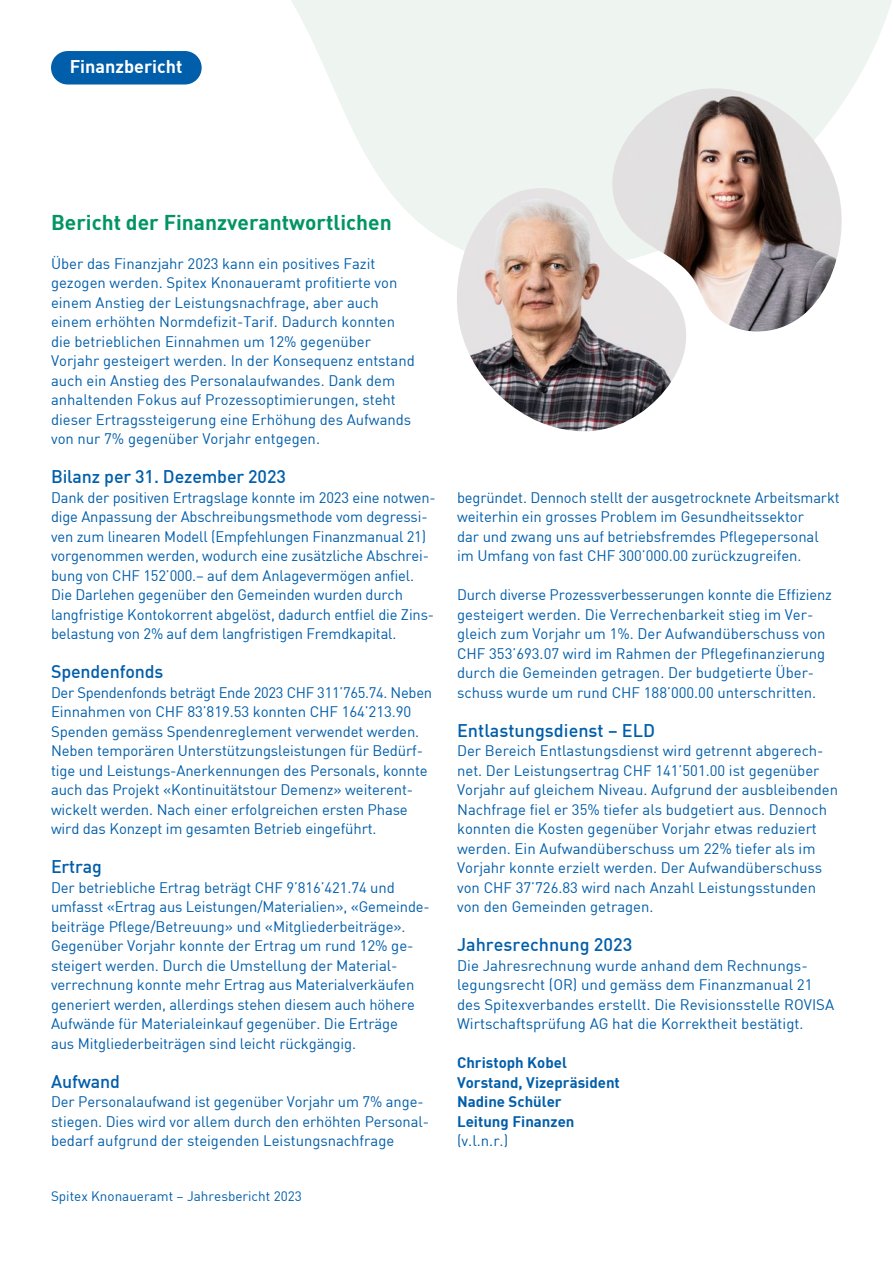
<style>
.page{position:relative;width:893px;height:1263px;background:#fff}
.page>*{position:absolute;margin:0;border:0;box-sizing:border-box;transform-origin:0 0}
.t1{font:21px "DIN Bold 2";color:#009561}
.t2{font:18px "DIN Medium 2";letter-spacing:-.01em;color:#005eab}
.t3{font:18px "DIN Bold 2";color:#fff}
.t4{font:15px/19.5px "DIN";letter-spacing:-.005em;color:#005eab}
.t5{font:15px/19.5px "DIN Bold 2";color:#005eab}
.t6{font:13.5px "DIN";color:#005eab}
</style>
<div class="page">
<svg style="left:51px;top:0;width:841px;height:246px"></svg>
<img style="left:611px;top:88px;width:232px;height:244px">
<img style="left:455px;top:188px;width:233px;height:244px">
<div style="left:51px;top:51px;width:151px;height:34px;background:#005eab;border-radius:17px"></div>
<p class="t3" style="left:70px;top:59px;width:114px">Finanzbericht</p>
<h1 class="t1" style="left:51px;top:213px;width:342px">Bericht der Finanzverantwortlichen</h1>
<p class="t4" style="left:51px;top:254px;width:365px">Über das Finanzjahr 2023 kann ein positives Fazit gezogen werden. Spitex Knonaueramt profitierte von einem Anstieg der Leistungsnachfrage, aber auch einem erhöhten Normdefizit-Tarif. Dadurch konnten die betrieblichen Einnahmen um 12% gegenüber Vorjahr gesteigert werden. In der Konsequenz entstand auch ein Anstieg des Personalaufwandes. Dank dem anhaltenden Fokus auf Prozessoptimierungen, steht dieser Ertragssteigerung eine Erhöhung des Aufwands von nur 7% gegenüber Vorjahr entgegen.</p>
<p class="t2" style="left:51px;top:468px;width:236px">Bilanz per 31. Dezember 2023</p>
<p class="t4" style="left:51px;top:488px;width:386px">Dank der positiven Ertragslage konnte im 2023 eine not wen&shy;dige Anpassung der Abschreibungsmethode vom degressi&shy;ven zum linearen Modell (Empfehlungen Finanzmanual 21) vorgenommen werden, wodurch eine zusätzliche Abschrei&shy;bung von CHF 152’000.– auf dem Anlagevermögen anfiel.<br>Die Darlehen gegenüber den Gemeinden wurden durch langfristige Kontokorrent abgelöst, dadurch entfiel die Zins&shy;belastung von 2% auf dem langfristigen Fremdkapital.</p>
<p class="t2" style="left:51px;top:663px;width:114px">Spendenfonds</p>
<p class="t4" style="left:51px;top:683px;width:383px">Der Spendenfonds beträgt Ende 2023 CHF 311’765.74. Neben Einnahmen von CHF 83’819.53 konnten CHF 164’213.90<br>Spenden gemäss Spendenreglement verwendet werden.<br>Neben temporären Unterstützungsleistungen für Bedürf&shy;tige und Leistungs-Anerkennungen des Personals, konnte auch das Projekt «Kontinuitätstour Demenz» weiterent&shy;wickelt werden. Nach einer erfolgreichen ersten Phase wird das Konzept im gesamten Betrieb eingeführt.</p>
<p class="t2" style="left:51px;top:858px;width:53px">Ertrag</p>
<p class="t4" style="left:51px;top:878px;width:380px">Der betriebliche Ertrag beträgt CHF 9’816’421.74 und umfasst «Ertrag aus Leistungen/Materialien», «Gemeinde&shy;beiträge Pflege/Betreuung» und «Mitgliederbeiträge».<br>Gegenüber Vorjahr konnte der Ertrag um rund 12% ge&shy;steigert werden. Durch die Umstellung der Material&shy;verrechnung konnte mehr Ertrag aus Materialverkäufen generiert werden, allerdings stehen diesem auch höhere Aufwände für Materialeinkauf gegenüber. Die Erträge<br>aus Mitgliederbeiträgen sind leicht rückgängig.</p>
<p class="t2" style="left:51px;top:1073px;width:70px">Aufwand</p>
<p class="t4" style="left:51px;top:1093px;width:379px">Der Personalaufwand ist gegenüber Vorjahr um 7% ange&shy;stiegen. Dies wird vor allem durch den erhöhten Personal&shy;bedarf aufgrund der steigenden Leistungsnachfrage</p>
<p class="t6" style="left:51px;top:1191px;width:252px">Spitex Knonaueramt – Jahresbericht 2023</p>
<p class="t4" style="left:457px;top:488px;width:384px">begründet. Dennoch stellt der ausgetrocknete Arbeitsmarkt weiterhin ein grosses Problem im Gesundheitssektor<br>dar und zwang uns auf betriebsfremdes Pflegepersonal<br>im Umfang von fast CHF 300’000.00 zurückzugreifen.</p>
<p class="t4" style="left:457px;top:586px;width:376px">Durch diverse Prozessverbesserungen konnte die Effizienz gesteigert werden. Die Verrechenbarkeit stieg im Ver&shy;gleich zum Vorjahr um 1%. Der Aufwandüberschuss von CHF 353’693.07 wird im Rahmen der Pflegefinanzie rung durch die Gemeinden getragen. Der budgetierte Über&shy;schuss wurde um rund CHF 188’000.00 unterschritten.</p>
<p class="t2" style="left:457px;top:722px;width:199px">Entlastungsdienst – ELD</p>
<p class="t4" style="left:457px;top:742px;width:383px">Der Bereich Entlastungsdienst wird getrennt abgerech&shy;net. Der Leistungsertrag CHF 141’501.00 ist gegenüber Vorjahr auf gleichem Niveau. Aufgrund der ausbleibenden Nachfrage fiel er 35% tiefer als budgetiert aus. Dennoch konnten die Kosten gegenüber Vorjahr etwas reduziert werden. Ein Aufwandüberschuss um 22% tiefer als im Vorjahr konnte erzielt werden. Der Aufwandüberschuss von CHF 37’726.83 wird nach Anzahl Leistungsstunden von den Gemeinden getragen.</p>
<p class="t2" style="left:457px;top:936px;width:177px">Jahresrechnung 2023</p>
<p class="t4" style="left:457px;top:956px;width:379px">Die Jahresrechnung wurde anhand dem Rechnungs&shy;legungsrecht (OR) und gemäss dem Finanzmanual 21 des Spitexverbandes erstellt. Die Revisionsstelle ROVISA Wirtschaftsprüfung AG hat die Korrektheit bestätigt.</p>
<p class="t5" style="left:457px;top:1054px;width:164px">Christoph Kobel<br>Vorstand, Vizepräsident<br>Nadine Schüler<br>Leitung Finanzen</p>
<p class="t4" style="left:457px;top:1132px;width:53px">(v.l.n.r.)</p>
</div>
